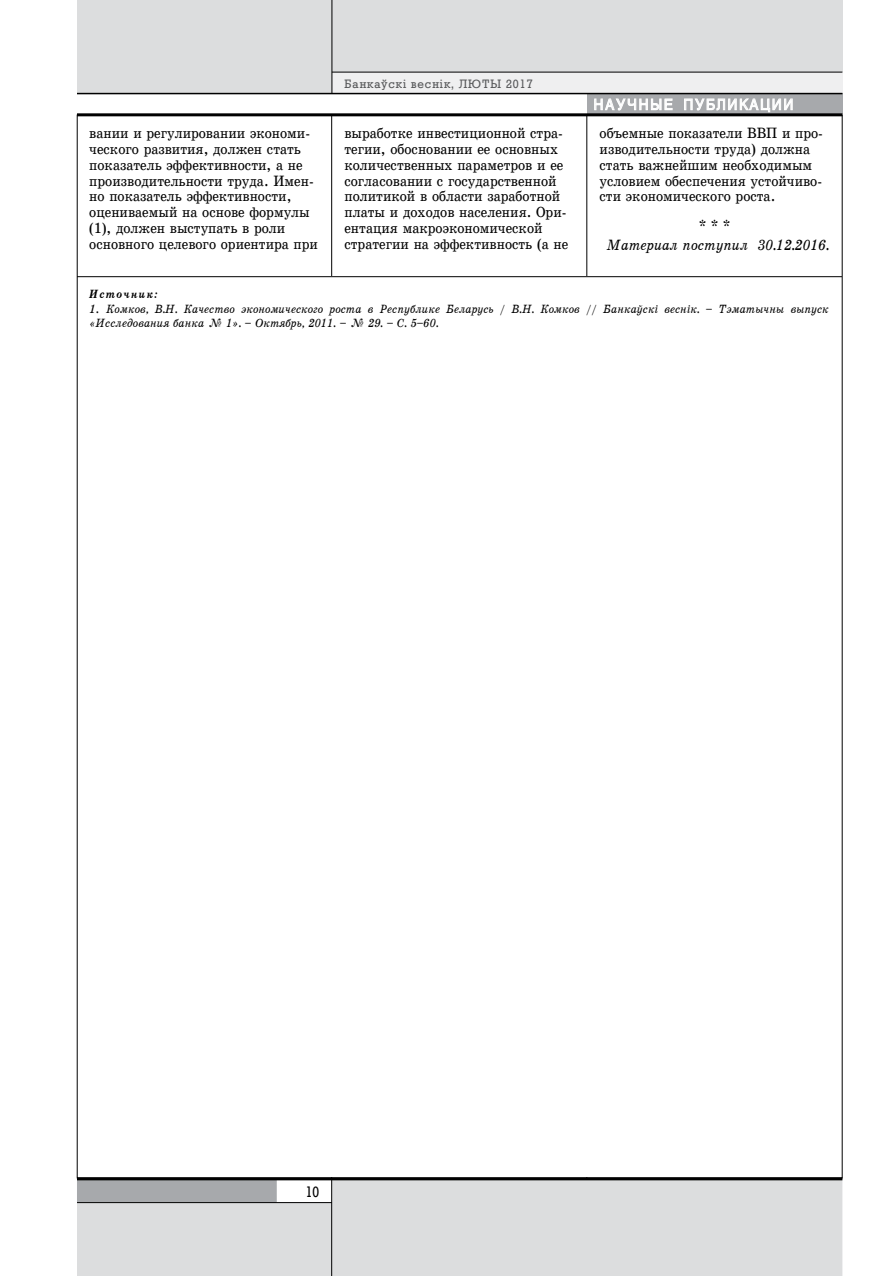
<style>
.page{position:relative;width:893px;height:1276px;background:#fff}
.page>*{position:absolute;margin:0;border:0;box-sizing:border-box;transform-origin:0 0}
.t1{font:15px/15.8px "School Book C";color:#000;scale:.9 1}
.t2{font:15px/20px "School Book C Italic";color:#000;text-align:center;scale:.9 1}
.t3{font:15px "AG Helvetica";letter-spacing:.14em;color:#fff;scale:.9 1}
.t4{font:15px "Rodeo";color:#000;scale:.9 1}
.t5{font:12px/13.5px "School Book C Italic";color:#000}
.t6{font:12px "Rodeo";letter-spacing:.08em;color:#58595b}
.t7{font:italic 12px "School Book C Bold";letter-spacing:.1em;color:#000;scale:.9 1}
</style>
<div class="page">
<div style="left:77px;top:1202px;width:255px;height:74px;background:#dcddde"></div>
<div style="left:77px;top:1180px;width:200px;height:22px;background:#a7a9ac"></div>
<div style="left:332px;top:1180px;width:510px;height:96px;background:#dcddde"></div>
<hr style="left:77px;top:1202px;width:255px;height:1px;background:#000">
<hr style="left:331px;top:1178px;width:1px;height:98px;background:#000">
<div style="left:77px;top:0;width:255px;height:94px;background:#dcddde"></div>
<div style="left:332px;top:0;width:510px;height:72px;background:#dcddde"></div>
<div style="left:332px;top:72px;width:510px;height:22px;background:#efeff0"></div>
<hr style="left:332px;top:0;width:1px;height:94px;background:#000">
<hr style="left:332px;top:72px;width:510px;height:1px;background:#000">
<div style="left:587px;top:94px;width:255px;height:21px;background:#a7a9ac"></div>
<svg style="left:594px;top:98px;width:79px;height:13px"></svg>
<svg style="left:684px;top:98px;width:109px;height:14px"></svg>
<hr style="left:77px;top:93px;width:765px;height:1px;background:#000">
<hr style="left:77px;top:113px;width:765px;height:3px;background:#000">
<hr style="left:77px;top:1177px;width:765px;height:3px;background:#000">
<hr style="left:331px;top:115px;width:1px;height:1063px;background:#000">
<hr style="left:587px;top:115px;width:1px;height:1063px;background:#000">
<hr style="left:77px;top:276px;width:765px;height:1px;background:#000">
<p class="t6" style="left:344px;top:77px;width:190px">Банкаўскі веснік, ЛЮТЫ 2017</p>
<p class="t3" style="left:594px;top:96px;width:223px">Научные публикации</p>
<p class="t1" style="left:89px;top:125px;width:256px">вании и регулировании экономи&shy;ческого развития, должен стать показатель эффективности, а не производительности труда. Имен&shy;но показатель эффективности, оцениваемый на основе формулы (1), должен выступать в роли основного целевого ориентира при</p>
<p class="t1" style="left:344px;top:125px;width:250px">выработке инвестиционной стра&shy;тегии, обосновании ее основных количественных параметров и ее согласовании с государственной политикой в области заработной платы и доходов населения. Ори&shy;ентация макроэкономической стратегии на эффективность (а не</p>
<p class="t1" style="left:600px;top:125px;width:250px">объемные показатели ВВП и про&shy;изводительности труда) должна стать важнейшим необходимым условием обеспечения устойчиво&shy;сти экономического роста.</p>
<p class="t2" style="left:607px;top:215px;width:249px">* * *<br>Материал поступил 30.12.2016.</p>
<p class="t7" style="left:89px;top:287px;width:78px">Источник:</p>
<p class="t5" style="left:89px;top:302px;width:741px">1. Комков, В.Н. Качество экономического роста в Республике Беларусь / В.Н. Комков // Банкаўскі веснік. – Тэматычны выпуск «Исследования банка № 1». – Октябрь, 2011. – № 29. – С. 5–60.</p>
<p class="t4" style="left:306px;top:1183px;width:16px">10</p>
</div>
